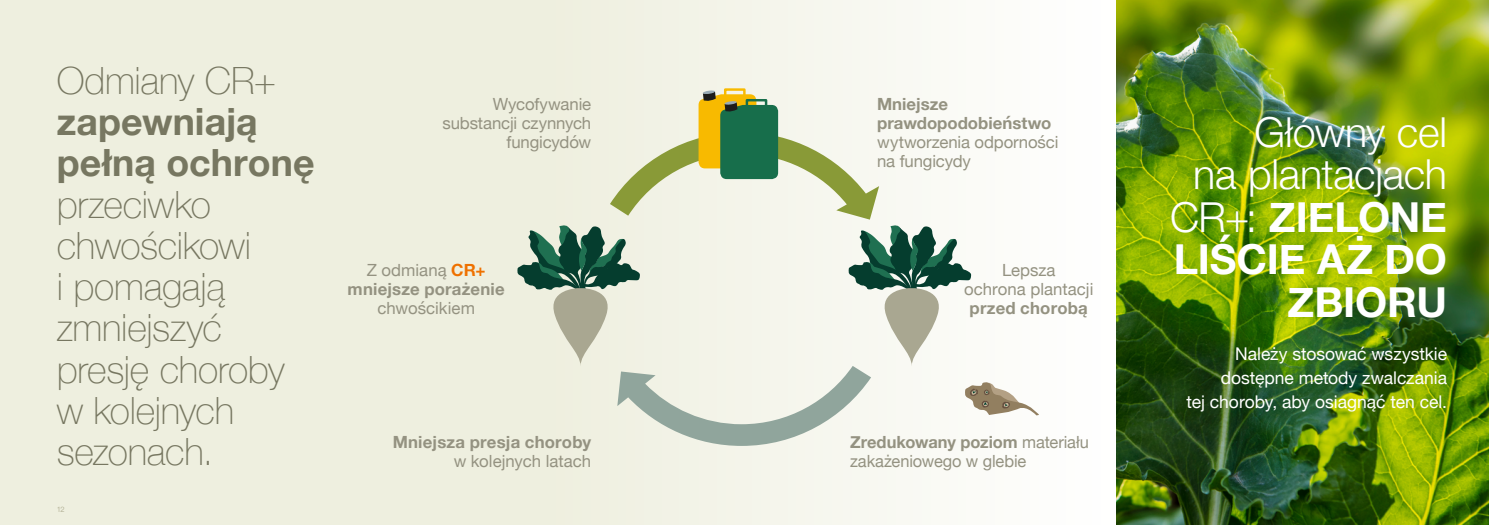
<style>
.page{position:relative;width:1489px;height:525px;background:#fff}
.page>*{position:absolute;margin:0;border:0;box-sizing:border-box;transform-origin:0 0}
.t1{font:300 41.25px/42.5px "Helvetica Neue";letter-spacing:-.005em;color:#fff;text-align:right}
.t2{font:100 37.5px/41.2px "Helvetica Neue";letter-spacing:-.01em;color:#777761}
.t3{font:700 37.5px/41.2px "Helvetica Neue";color:#777761}
.t4{font:17.5px/23.8px "Helvetica Neue";color:#fff;text-align:right}
.t5{font:16.75px/18.9px "Helvetica Neue";letter-spacing:-.005em;color:#949281}
.t6{font:700 16.75px/18.9px "Helvetica Neue";letter-spacing:.01em;color:#949281}
.t7{font:300 7.5px "Helvetica Neue";color:#b2af9b}
.s1{font-weight:400}
.s2{color:#ee7100}
.s3{font-weight:700}
</style>
<div class="page">
<div style="left:0;top:0;width:1116px;height:524px;background:linear-gradient(to right,#eaebd7,#fbfbf7)"></div>
<img style="left:1116px;top:0;width:372px;height:524px">
<svg style="left:516px;top:88px;width:523px;height:357px"></svg>
<h2 class="t2" style="left:57px;top:58px;width:221px">Odmiany CR+</h2>
<h2 class="t3" style="left:57px;top:102px;width:259px">zapewniają pełną ochronę</h2>
<h2 class="t2" style="left:57px;top:182px;width:229px">przeciwko chwościkowi<br>i pomagają zmniejszyć presję choroby w kolejnych sezonach.</h2>
<p class="t7" style="left:57px;top:502px;width:9px">12</p>
<p class="t5" style="left:442px;top:96px;width:150px;text-align:right">Wycofywanie substancji czynnych fungicydów</p>
<p class="t6" style="left:347px;top:261px;width:159px;text-align:center"><span class="s1">Z odmianą</span> <span class="s2">CR+ </span>mniejsze porażenie</p>
<p class="t5" style="left:377px;top:299px;width:99px">chwościkiem</p>
<p class="t6" style="left:392px;top:433px;width:200px">Mniejsza presja choroby</p>
<p class="t5" style="left:453px;top:452px;width:139px">w kolejnych latach</p>
<p class="t6" style="left:877px;top:95px;width:176px">Mniejsze prawdopodobieństwo</p>
<p class="t5" style="left:877px;top:133px;width:183px">wytworzenia odporności na fungicydy</p>
<p class="t5" style="left:963px;top:261px;width:131px;text-align:center">Lepsza<br>ochrona plantacji</p>
<p class="t6" style="left:969px;top:299px;width:120px">przed chorobą</p>
<p class="t5" style="left:850px;top:433px;width:240px"><span class="s3">Zredukowany poziom</span> materiału zakażeniowego w glebie</p>
<h1 class="t1" style="left:1169px;top:108px;width:278px">Główny cel<br>na plantacjach<br>CR+: <span class="s3">ZIELONE<br>LIŚCIE AŻ DO<br>ZBIORU</span></h1>
<p class="t4" style="left:1186px;top:343px;width:262px">Należy stosować wszystkie dostępne metody zwalczania<br>tej choroby, aby osiagnąć ten cel.</p>
</div>
